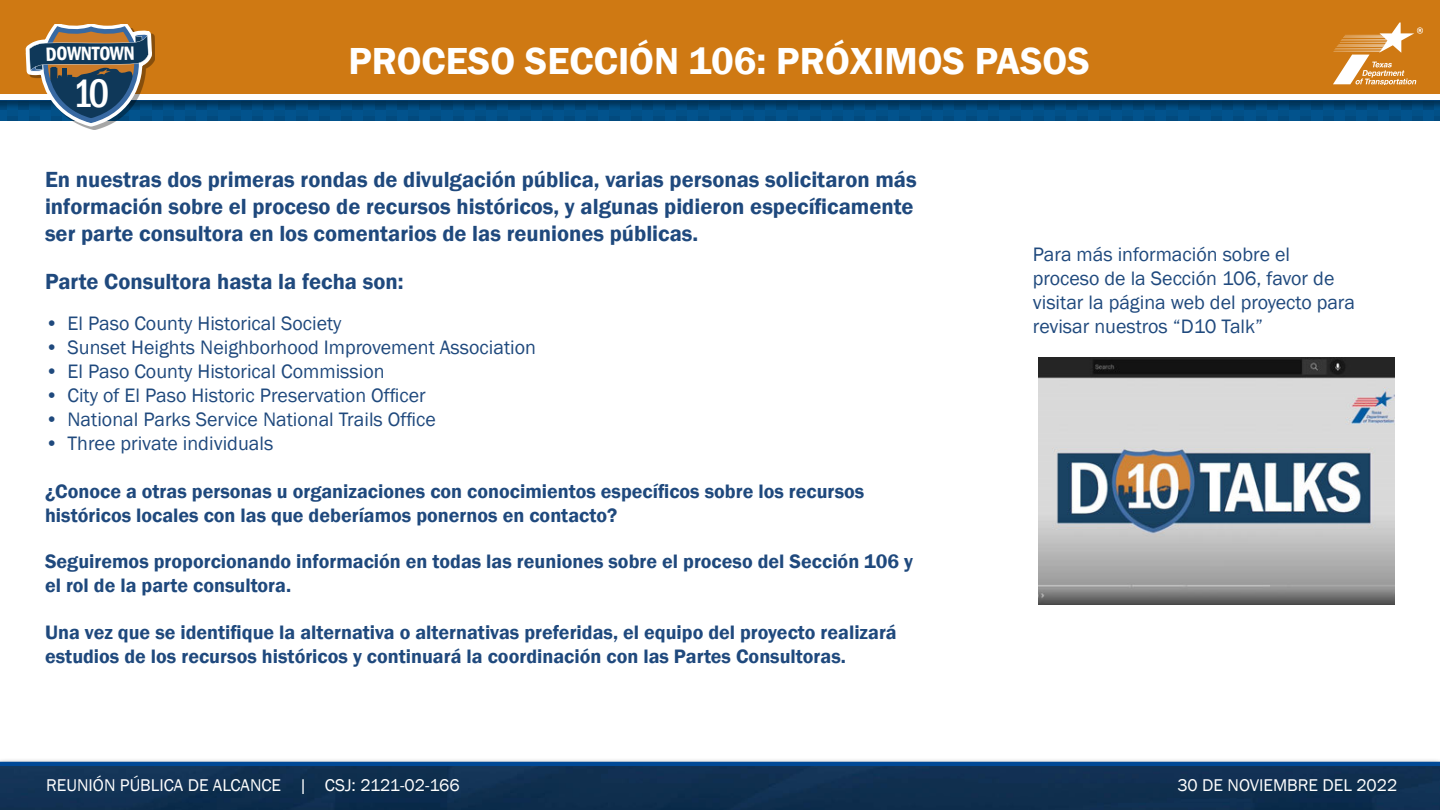
<style>
.page{position:relative;width:1440px;height:810px;background:#fff}
.page>*{position:absolute;margin:0;border:0;box-sizing:border-box;transform-origin:0 0}
.t1{font:500 condensed 40.88px "Franklin Gothic";color:#fff}
.t2{font:600 38.75px "Franklin Gothic";color:#fff}
.t3{font:600 22.5px/27px "Franklin Gothic";color:#1f497d}
.t4{font:600 20px/24px "Franklin Gothic";color:#1f497d}
.t5{font:20px/24px "Franklin Gothic";color:#1f497d}
.t6{font:600 condensed 19.75px "Franklin Gothic";color:#fff}
.t7{font:17.5px "Franklin Gothic";color:#fff}
</style>
<div class="page">
<div style="left:0;top:0;width:1440px;height:94px;background:#cf7913"></div>
<img style="left:0;top:110px;width:1440px;height:11px">
<div style="left:0;top:100px;width:1440px;height:10px;background:#000;opacity:.65"></div>
<hr style="left:0;top:100px;width:1440px;height:1px;background:#004996">
<svg style="left:1333px;top:22px;width:90px;height:62px"></svg>
<div style="left:0;top:758px;width:1440px;height:19px;background:#000;opacity:.65"></div>
<div style="left:0;top:762px;width:1440px;height:5px;background:#004996"></div>
<img style="left:0;top:767px;width:1440px;height:43px">
<img style="left:1039px;top:357px;width:356px;height:248px">
<svg style="left:22px;top:25px;width:133px;height:104px"></svg>
<p class="t6" style="left:67px;top:41px;width:45px">WNTO</p>
<h1 class="t1" style="left:72px;top:66px;width:39px">10</h1>
<p class="t2" style="left:348px;top:37px;width:743px">PROCESO SECCIÓN 106: PRÓXIMOS PASOS</p>
<p class="t3" style="left:45px;top:166px;width:873px">En nuestras dos primeras rondas de divulgación pública, varias personas solicitaron más información sobre el proceso de recursos históricos, y algunas pidieron específicamente ser parte consultora en los comentarios de las reuniones públicas.</p>
<p class="t3" style="left:45px;top:268px;width:360px">Parte Consultora hasta la fecha son:</p>
<p class="t5" style="left:45px;top:311px;width:298px">• El Paso County Historical Society</p>
<p class="t5" style="left:45px;top:335px;width:492px">• Sunset Heights Neighborhood Improvement Association</p>
<p class="t5" style="left:45px;top:359px;width:341px">• El Paso County Historical Commission</p>
<p class="t5" style="left:45px;top:383px;width:382px">• City of El Paso Historic Preservation Officer</p>
<p class="t5" style="left:45px;top:407px;width:392px">• National Parks Service National Trails Office</p>
<p class="t5" style="left:45px;top:431px;width:230px">• Three private individuals</p>
<p class="t4" style="left:45px;top:479px;width:821px">¿Conoce a otras personas u organizaciones con conocimientos específicos sobre los recursos históricos locales con las que deberíamos ponernos en contacto?</p>
<p class="t4" style="left:45px;top:550px;width:870px">Seguiremos proporcionando información en todas las reuniones sobre el proceso del Sección 106 y el rol de la parte consultora.</p>
<p class="t4" style="left:45px;top:620px;width:853px">Una vez que se identifique la alternativa o alternativas preferidas, el equipo del proyecto realizará estudios de los recursos históricos y continuará la coordinación con las Partes Consultoras.</p>
<p class="t5" style="left:1033px;top:242px;width:324px">Para más información sobre el proceso de la Sección 106, favor de visitar la página web del proyecto para revisar nuestros “D10 Talk”</p>
<p class="t7" style="left:46px;top:774px;width:415px">REUNIÓN PÚBLICA DE ALCANCE | CSJ: 2121-02-166</p>
<p class="t7" style="left:1177px;top:774px;width:222px">30 DE NOVIEMBRE DEL 2022</p>
</div>
